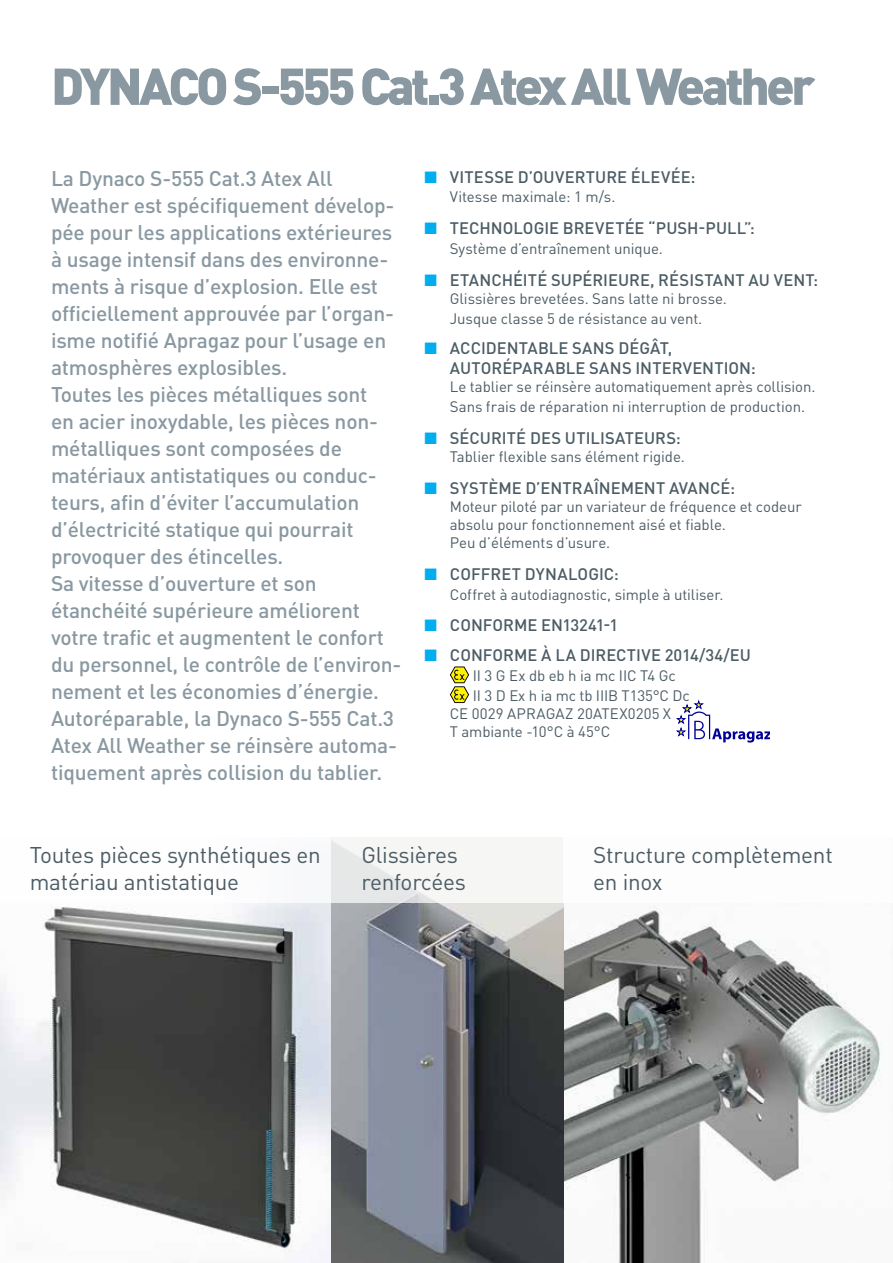
<style>
.page{position:relative;width:893px;height:1263px;background:#fff}
.page>*{position:absolute;margin:0;border:0;box-sizing:border-box;transform-origin:0 0}
.t1{font:900 51px "DINOT";letter-spacing:-.07em;color:#8998a1}
.t2{font:22.5px/27px "DINOT";letter-spacing:-.01em;color:#4c5c65}
.t3{font:500 21px/27px "DINOT";letter-spacing:-.01em;color:#8998a1}
.t4{font:500 16.5px/19.5px "DINOT";letter-spacing:.005em;color:#4c5c65}
.t5{font:15px/18px "DINOT";letter-spacing:-.005em;color:#4c5c65}
.s1{color:#00aeef}
</style>
<div class="page">
<img style="left:0;top:903px;width:881px;height:360px">
<svg style="left:450px;top:666px;width:19px;height:37px"></svg>
<svg style="left:677px;top:701px;width:93px;height:41px"></svg>
<div style="left:332px;top:838px;width:231px;height:65px;background:linear-gradient(to right,#ebecec,#faf9f8)"></div>
<h1 class="t1" style="left:51px;top:52px;width:766px">DYNACO S-555 Cat.3 Atex All Weather</h1>
<p class="t3" style="left:51px;top:165px;width:352px">La Dynaco S-555 Cat.3 Atex All Weather est spécifiquement dévelop&shy;pée pour les applications extérieures à usage intensif dans des environne&shy;ments à risque d’explosion. Elle est officiellement approuvée par l’organ&shy;isme notifié Apragaz pour l’usage en atmosphères explosibles.<br>Toutes les pièces métalliques sont<br>en acier inoxydable, les pièces non&shy;métalliques sont composées de matériaux antistatiques ou conduc&shy;teurs, afin d’éviter l’accumulation d’électricité statique qui pourrait provoquer des étincelles.<br>Sa vitesse d’ouverture et son étanchéité supérieure améliorent votre trafic et augmentent le confort du personnel, le contrôle de l’environ&shy;nement et les économies d’énergie.<br>Autoréparable, la Dynaco S-555 Cat.3<br>Atex All Weather se réinsère automa&shy;tiquement après collision du tablier.</p>
<p class="t4" style="left:424px;top:167px;width:273px"><span class="s1">■</span> VITESSE D’OUVERTURE ÉLEVÉE:</p>
<p class="t5" style="left:450px;top:188px;width:167px">Vitesse maximale: 1 m/s.</p>
<p class="t4" style="left:424px;top:218px;width:332px"><span class="s1">■</span> TECHNOLOGIE BREVETÉE “PUSH-PULL”:</p>
<p class="t5" style="left:450px;top:239px;width:215px">Système d’entraînement unique.</p>
<p class="t4" style="left:424px;top:270px;width:395px"><span class="s1">■</span> ETANCHÉITÉ SUPÉRIEURE, RÉSISTANT AU VENT:</p>
<p class="t5" style="left:450px;top:289px;width:279px;line-height:19.5px">Glissières brevetées. Sans latte ni brosse.<br>Jusque classe 5 de résistance au vent.</p>
<p class="t4" style="left:450px;top:338px;width:308px;text-indent:-26px"><span class="s1">■</span> ACCIDENTABLE SANS DÉGÂT,<br>AUTORÉPARABLE SANS INTERVENTION:</p>
<p class="t5" style="left:450px;top:377px;width:367px;line-height:19.5px">Le tablier se réinsère automatiquement après collision.<br>Sans frais de réparation ni interruption de production.</p>
<p class="t4" style="left:424px;top:428px;width:258px"><span class="s1">■</span> SÉCURITÉ DES UTILISATEURS:</p>
<p class="t5" style="left:450px;top:447px;width:237px">Tablier flexible sans élément rigide.</p>
<p class="t4" style="left:424px;top:478px;width:312px"><span class="s1">■</span> SYSTÈME D’ENTRAÎNEMENT AVANCÉ:</p>
<p class="t5" style="left:450px;top:497px;width:353px">Moteur piloté par un variateur de fréquence et codeur absolu pour fonctionnement aisé et fiable.<br>Peu d’éléments d’usure.</p>
<p class="t4" style="left:424px;top:564px;width:196px"><span class="s1">■</span> COFFRET DYNALOGIC:</p>
<p class="t5" style="left:450px;top:585px;width:275px">Coffret à autodiagnostic, simple à utiliser.</p>
<p class="t4" style="left:424px;top:614px;width:196px"><span class="s1">■</span> CONFORME EN13241-1</p>
<p class="t4" style="left:424px;top:645px;width:328px"><span class="s1">■</span> CONFORME À LA DIRECTIVE 2014/34/EU</p>
<p class="t5" style="left:473px;top:665px;width:218px;line-height:19.8px">II 3 G Ex db eb h ia mc IIC T4 Gc<br>II 3 D Ex h ia mc tb IIIB T135°C Dc</p>
<p class="t5" style="left:450px;top:704px;width:223px">CE 0029 APRAGAZ 20ATEX0205 X<br>T ambiante -10°C à 45°C</p>
<p class="t2" style="left:30px;top:841px;width:293px">Toutes pièces synthétiques en matériau antistatique</p>
<p class="t2" style="left:361px;top:841px;width:106px">Glissières renforcées</p>
<p class="t2" style="left:593px;top:841px;width:241px">Structure complètement en inox</p>
</div>
